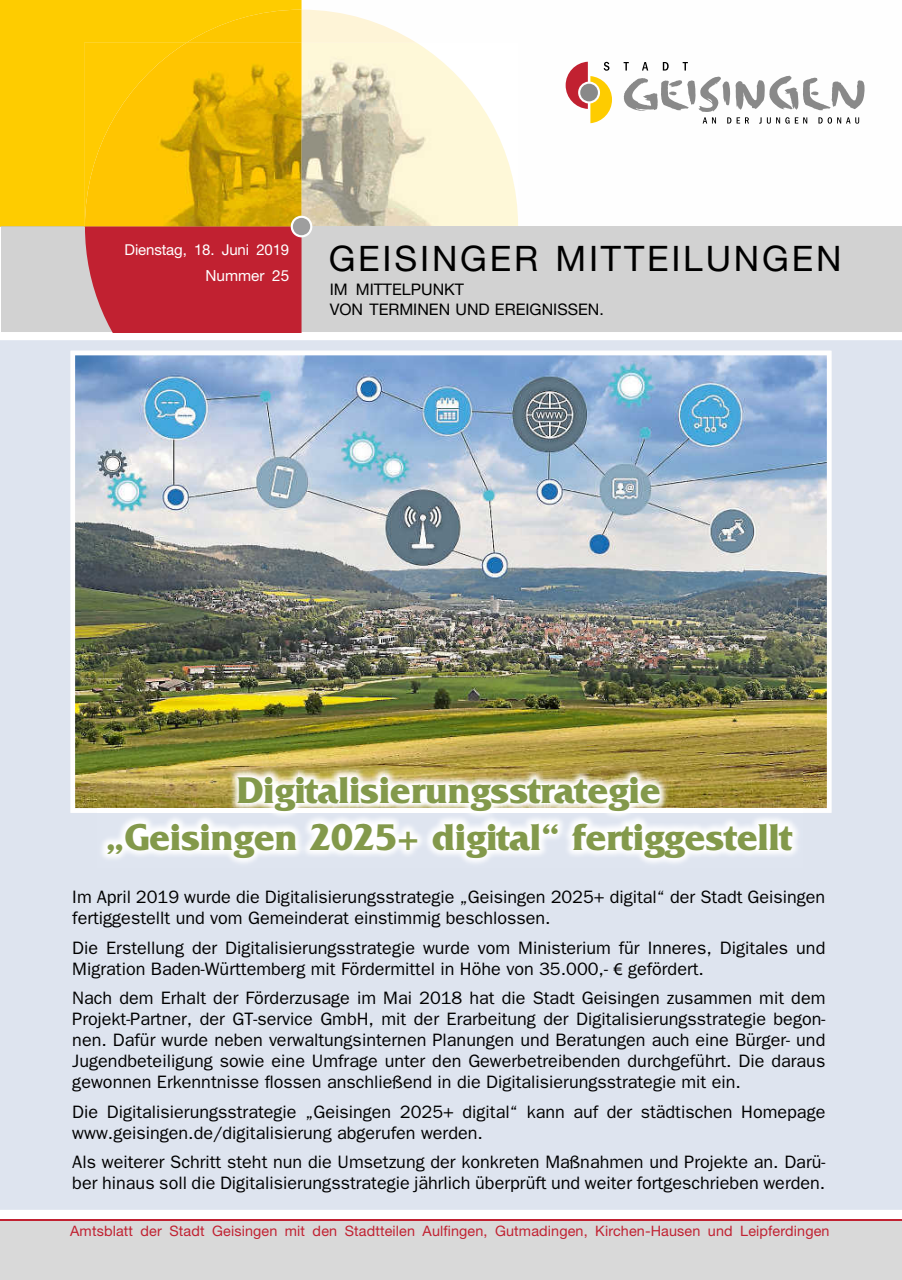
<style>
.page{position:relative;width:902px;height:1280px;background:#fff}
.page>*{position:absolute;margin:0;border:0;box-sizing:border-box;transform-origin:0 0}
.t1{font:700 39px/46.8px "Friz Quadrata";color:#83994b;text-align:center}
.t2{font:35.25px "Helvetica Neue";letter-spacing:.08em;color:#000}
.t3{font:18px/21px "Franklin Gothic";color:#000}
.t4{font:15.9px/19.2px "Helvetica Neue";color:#000}
.t5{font:15.3px "Helvetica Neue";color:#fff}
.t6{font:15px "Helvetica Neue";letter-spacing:-.01em;color:#fff}
.t7{font:14.4px "Helvetica Neue";letter-spacing:.01em;color:#c12131}
.s1{font-family:"Myriad Pro"}
</style>
<div class="page">
<svg style="left:301px;top:10px;width:116px;height:33px;fill:#fef4d7"></svg>
<img style="left:301px;top:43px;width:217px;height:184px">
<svg style="left:1px;top:1px;width:300px;height:226px;background:#eebd01"></svg>
<div style="left:1px;top:227px;width:900px;height:105px;background:#d2d2d2"></div>
<div style="left:186px;top:10px;width:115px;height:33px;background:#fdc700"></div>
<div style="left:84px;top:43px;width:102px;height:184px;background:#ffc501"></div>
<svg style="left:565px;top:62px;width:299px;height:62px"></svg>
<div style="left:0;top:1221px;width:901px;height:59px;background:#d9d9d9"></div>
<svg style="left:85px;top:216px;width:227px;height:116px;background:#c43c3b"></svg>
<hr style="left:0;top:1219px;width:901px;height:1px;background:#c12131">
<div style="left:0;top:340px;width:901px;height:870px;background:#dee4ef"></div>
<img style="left:71px;top:351px;width:760px;height:462px">
<img style="left:98px;top:767px;width:704px;height:101px">
<p class="t6" style="left:125px;top:241px;width:166px">Dienstag, 18. Juni 2019</p>
<p class="t5" style="left:205px;top:266px;width:85px">Nummer 25</p>
<h2 class="t2" style="left:328px;top:238px;width:514px">GEISINGER MITTEILUNGEN</h2>
<p class="t4" style="left:330px;top:280px;width:275px">IM MITTELPUNKT<br>VON TERMINEN UND EREIGNISSEN.</p>
<h1 class="t1" style="left:105px;top:767px;width:688px">Digitalisierungsstrategie<br>„Geisingen 2025+ digital“ fertiggestellt</h1>
<p class="t3" style="left:72px;top:886px;width:754px">Im April 2019 wurde die Digitalisierungsstrategie „Geisingen 2025+ digital“ der Stadt Geisingen fertiggestellt und vom Gemeinderat einstimmig beschlossen.</p>
<p class="t3" style="left:72px;top:937px;width:754px">Die Erstellung der Digitalisierungsstrategie wurde vom Ministerium für Inneres, Digitales und<br>Migration Baden-Württemberg mit Fördermittel in Höhe von 35.000,- <span class="s1">€</span> gefördert.</p>
<p class="t3" style="left:72px;top:987px;width:754px;text-align:justify">Nach dem Erhalt der Förderzusage im Mai 2018 hat die Stadt Geisingen zusammen mit dem Projekt-Partner, der GT-service GmbH, mit der Erarbeitung der Digitalisierungsstrategie begon&shy;nen. Dafür wurde neben verwaltungsinternen Planungen und Beratungen auch eine Bürger- und Jugendbeteiligung sowie eine Umfrage unter den Gewerbetreibenden durchgeführt. Die daraus gewonnen Erkenntnisse flossen anschließend in die Digitalisierungsstrategie mit ein.</p>
<p class="t3" style="left:72px;top:1101px;width:754px">Die Digitalisierungsstrategie „Geisingen 2025+ digital“ kann auf der städtischen Homepage www.geisingen.de/digitalisierung abgerufen werden.</p>
<p class="t3" style="left:72px;top:1151px;width:754px">Als weiterer Schritt steht nun die Umsetzung der konkreten Maßnahmen und Projekte an. Darü&shy;ber hinaus soll die Digitalisierungsstrategie jährlich überprüft und weiter fortgeschrieben werden.</p>
<p class="t7" style="left:70px;top:1222px;width:760px">Amtsblatt der Stadt Geisingen mit den Stadtteilen Aulfingen, Gutmadingen, Kirchen-Hausen und Leipferdingen</p>
</div>
